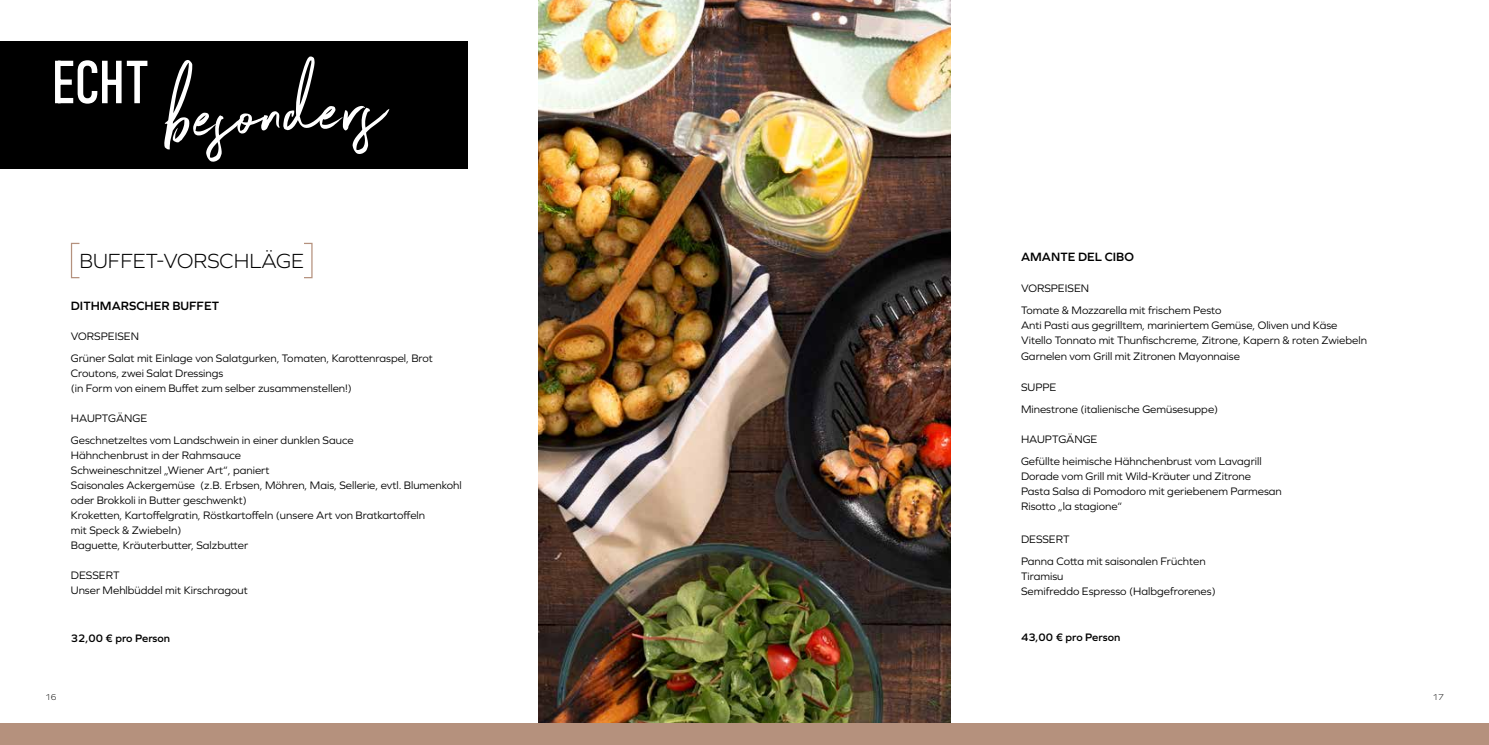
<style>
.page{position:relative;width:1489px;height:745px;background:#fff}
.page>*{position:absolute;margin:0;border:0;box-sizing:border-box;transform-origin:0 0}
.t1{font:91.25px "Northwell Clean";color:#fff}
.t2{font:59.75px "Bahnschrift";color:#fff}
.t3{font:300 21.25px "Graphie";color:#000}
.t4{font:600 12.5px "Graphie";color:#000}
.t5{font:11.25px/15px "Graphie";color:#000}
.t6{font:600 11.25px "Graphie";color:#000}
.t7{font:300 8.75px "Graphie";color:#000}
</style>
<div class="page">
<img style="left:539px;top:0;width:411px;height:723px">
<div style="left:71px;top:243px;width:9px;height:35px;border:1px solid #b5917d"></div>
<div style="left:303px;top:243px;width:9px;height:35px;border:1px solid #b5917d"></div>
<div style="left:0;top:42px;width:468px;height:127px;background:#000"></div>
<div style="left:0;top:723px;width:1488px;height:21px;background:#b5917d"></div>
<h2 class="t2" style="left:52px;top:37px;width:97px">ECHT</h2>
<h1 class="t1" style="left:164px;top:53px;width:221px;rotate:-3deg">besonders</h1>
<h3 class="t3" style="left:80px;top:249px;width:226px">BUFFET-VORSCHLÄGE</h3>
<p class="t4" style="left:71px;top:298px;width:150px">DITHMARSCHER BUFFET</p>
<p class="t5" style="left:71px;top:325px;width:363px;line-height:22.1px">VORSPEISEN<br>Grüner Salat mit Einlage von Salatgurken, Tomaten, Karottenraspel, Brot</p>
<p class="t5" style="left:71px;top:365px;width:282px">Croutons, zwei Salat Dressings<br>(in Form von einem Buffet zum selber zusammenstellen!)</p>
<p class="t5" style="left:71px;top:407px;width:284px;line-height:22.1px">HAUPTGÄNGE<br>Geschnetzeltes vom Landschwein in einer dunklen Sauce</p>
<p class="t5" style="left:71px;top:447px;width:392px">Hähnchenbrust in der Rahmsauce<br>Schweineschnitzel „Wiener Art“, paniert<br>Saisonales Ackergemüse (z.B. Erbsen, Möhren, Mais, Sellerie, evtl. Blumenkohl oder Brokkoli in Butter geschwenkt)<br>Kroketten, Kartoffelgratin, Röstkartoffeln (unsere Art von Bratkartoffeln<br>mit Speck &amp; Zwiebeln)<br>Baguette, Kräuterbutter, Salzbutter</p>
<p class="t5" style="left:71px;top:567px;width:178px">DESSERT<br>Unser Mehlbüddel mit Kirschragout</p>
<p class="t6" style="left:71px;top:631px;width:101px">32,00 € pro Person</p>
<p class="t4" style="left:1020px;top:249px;width:114px">AMANTE DEL CIBO</p>
<p class="t5" style="left:1020px;top:277px;width:202px;line-height:22.1px">VORSPEISEN<br>Tomate &amp; Mozzarella mit frischem Pesto</p>
<p class="t5" style="left:1020px;top:318px;width:347px">Anti Pasti aus gegrilltem, mariniertem Gemüse, Oliven und Käse<br>Vitello Tonnato mit Thunfischcreme, Zitrone, Kapern &amp; roten Zwiebeln<br>Garnelen vom Grill mit Zitronen Mayonnaise</p>
<p class="t5" style="left:1020px;top:375px;width:199px;line-height:22.1px">SUPPE<br>Minestrone (italienische Gemüsesuppe)</p>
<p class="t5" style="left:1020px;top:427px;width:242px;line-height:22.1px">HAUPTGÄNGE<br>Gefüllte heimische Hähnchenbrust vom Lavagrill</p>
<p class="t5" style="left:1020px;top:468px;width:262px">Dorade vom Grill mit Wild-Kräuter und Zitrone<br>Pasta Salsa di Pomodoro mit geriebenem Parmesan<br>Risotto „la stagione“</p>
<p class="t5" style="left:1020px;top:527px;width:186px;line-height:22.1px">DESSERT<br>Panna Cotta mit saisonalen Früchten</p>
<p class="t5" style="left:1020px;top:568px;width:196px">Tiramisu<br>Semifreddo Espresso (Halbgefrorenes)</p>
<p class="t6" style="left:1020px;top:630px;width:101px">43,00 € pro Person</p>
<p class="t7" style="left:45px;top:691px;width:13px">16</p>
<p class="t7" style="left:1432px;top:691px;width:13px">17</p>
</div>
